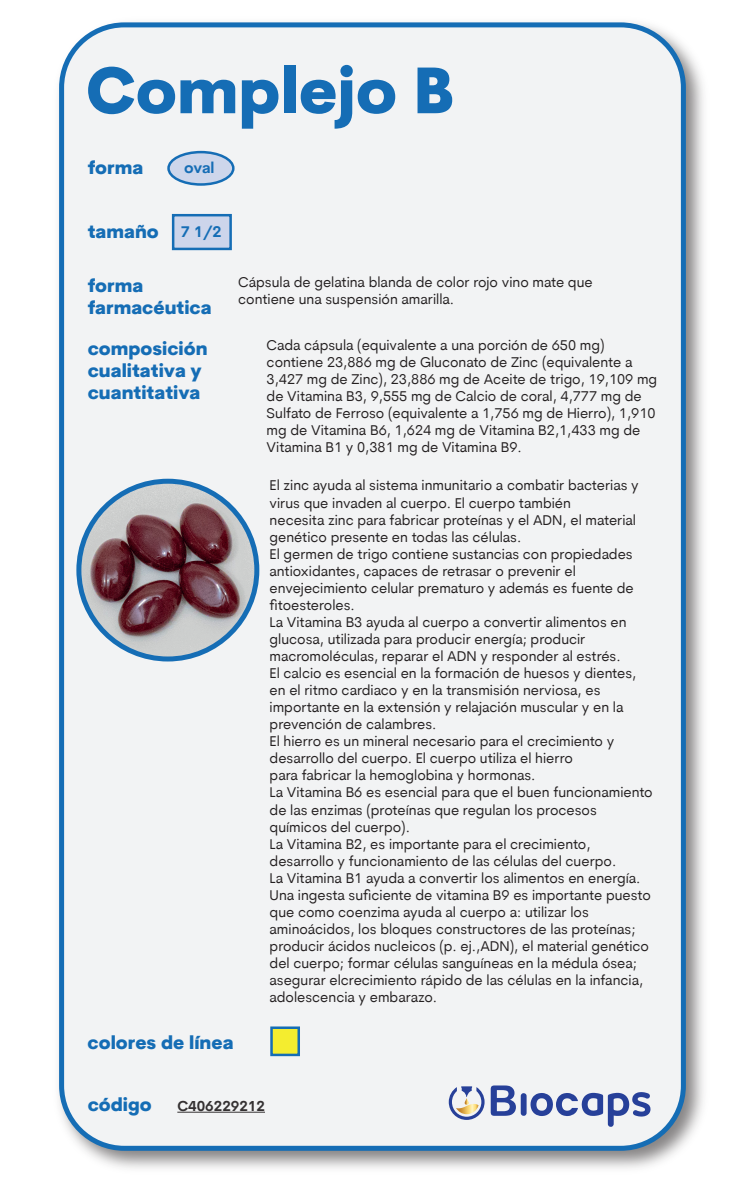
<style>
.page{position:relative;width:745px;height:1179px;background:#fff}
.page>*{position:absolute;margin:0;border:0;box-sizing:border-box;transform-origin:0 0}
.t1{font:800 63.62px "Cerebri Sans Pro";color:#156db5}
.t2{font:800 18.25px/21.9px "Cerebri Sans Pro";color:#156db5}
.t3{font:700 15.25px "Cerebri Sans Pro";color:#156db5}
.t4{font:14.25px/17px "Cerebri Sans Pro";color:#231f20}
.t5{font:700 14.25px "Cerebri Sans Pro";color:#231f20}
</style>
<div class="page">
<img style="left:58px;top:23px;width:646px;height:1146px">
<div style="left:62px;top:25px;width:621px;height:1123px;background:#f2f3f4;border-radius:63px"></div>
<div style="left:59px;top:22px;width:626px;height:1129px;border:5px solid #156db5;border-radius:63px"></div>
<svg style="left:490px;top:1085px;width:160px;height:42px"></svg>
<svg style="left:448px;top:1086px;width:36px;height:34px"></svg>
<div style="left:172px;top:214px;width:60px;height:36px;background:#cdd5eb;border:2px solid #156db5"></div>
<hr style="left:177px;top:1111px;width:88px;height:1px;background:#231f20">
<div style="left:270px;top:1026px;width:30px;height:30px;background:#f4ed2f;border:2px solid #156db5"></div>
<div style="left:168px;top:152px;width:65px;height:32px;background:#cdd6eb;border-radius:50%"></div>
<div style="left:167px;top:151px;width:67px;height:35px;border:2px solid #156db5;border-radius:50%"></div>
<img style="left:79px;top:481px;width:177px;height:178px;border-radius:89px">
<div style="left:76px;top:479px;width:183px;height:182px;border:5px solid #156db5;border-radius:50%"></div>
<h1 class="t1" style="left:86px;top:42px;width:369px">Complejo B</h1>
<p class="t2" style="left:88px;top:155px;width:57px">forma</p>
<p class="t3" style="left:184px;top:156px;width:32px">oval</p>
<p class="t2" style="left:88px;top:219px;width:72px">tamaño</p>
<p class="t3" style="left:181px;top:221px;width:42px">7 1/2</p>
<p class="t2" style="left:88px;top:273px;width:125px">forma farmacéutica</p>
<p class="t2" style="left:88px;top:336px;width:121px">composición cualitativa y cuantitativa</p>
<p class="t4" style="left:238px;top:273px;width:356px">Cápsula de gelatina blanda de color rojo vino mate que contiene una suspensión amarilla.</p>
<p class="t4" style="left:266px;top:336px;width:392px">Cada cápsula (equivalente a una porción de 650 mg) contiene 23,886 mg de Gluconato de Zinc (equivalente a 3,427 mg de Zinc), 23,886 mg de Aceite de trigo, 19,109 mg de Vitamina B3, 9,555 mg de Calcio de coral, 4,777 mg de Sulfato de Ferroso (equivalente a 1,756 mg de Hierro), 1,910 mg de Vitamina B6, 1,624 mg de Vitamina B2,1,433 mg de Vitamina B1 y 0,381 mg de Vitamina B9.</p>
<p class="t4" style="left:269px;top:476px;width:384px">El zinc ayuda al sistema inmunitario a combatir bacterias y virus que invaden al cuerpo. El cuerpo también<br>necesita zinc para fabricar proteínas y el ADN, el material genético presente en todas las células.<br>El germen de trigo contiene sustancias con propiedades antioxidantes, capaces de retrasar o prevenir el envejecimiento celular prematuro y además es fuente de fitoesteroles.<br>La Vitamina B3 ayuda al cuerpo a convertir alimentos en glucosa, utilizada para producir energía; producir macromoléculas, reparar el ADN y responder al estrés.<br>El calcio es esencial en la formación de huesos y dientes, en el ritmo cardiaco y en la transmisión nerviosa, es importante en la extensión y relajación muscular y en la prevención de calambres.<br>El hierro es un mineral necesario para el crecimiento y desarrollo del cuerpo. El cuerpo utiliza el hierro<br>para fabricar la hemoglobina y hormonas.<br>La Vitamina B6 es esencial para que el buen funcionamiento de las enzimas (proteínas que regulan los procesos químicos del cuerpo).<br>La Vitamina B2, es importante para el crecimiento, desarrollo y funcionamiento de las células del cuerpo.<br>La Vitamina B1 ayuda a convertir los alimentos en energía.<br>Una ingesta suficiente de vitamina B9 es importante puesto que como coenzima ayuda al cuerpo a: utilizar los aminoácidos, los bloques constructores de las proteínas; producir ácidos nucleicos (p. ej.,ADN), el material genético del cuerpo; formar células sanguíneas en la médula ósea; asegurar elcrecimiento rápido de las células en la infancia, adolescencia y embarazo.</p>
<p class="t2" style="left:88px;top:1030px;width:147px">colores de línea</p>
<p class="t2" style="left:88px;top:1092px;width:65px">código</p>
<p class="t5" style="left:177px;top:1095px;width:89px">C406229212</p>
</div>
